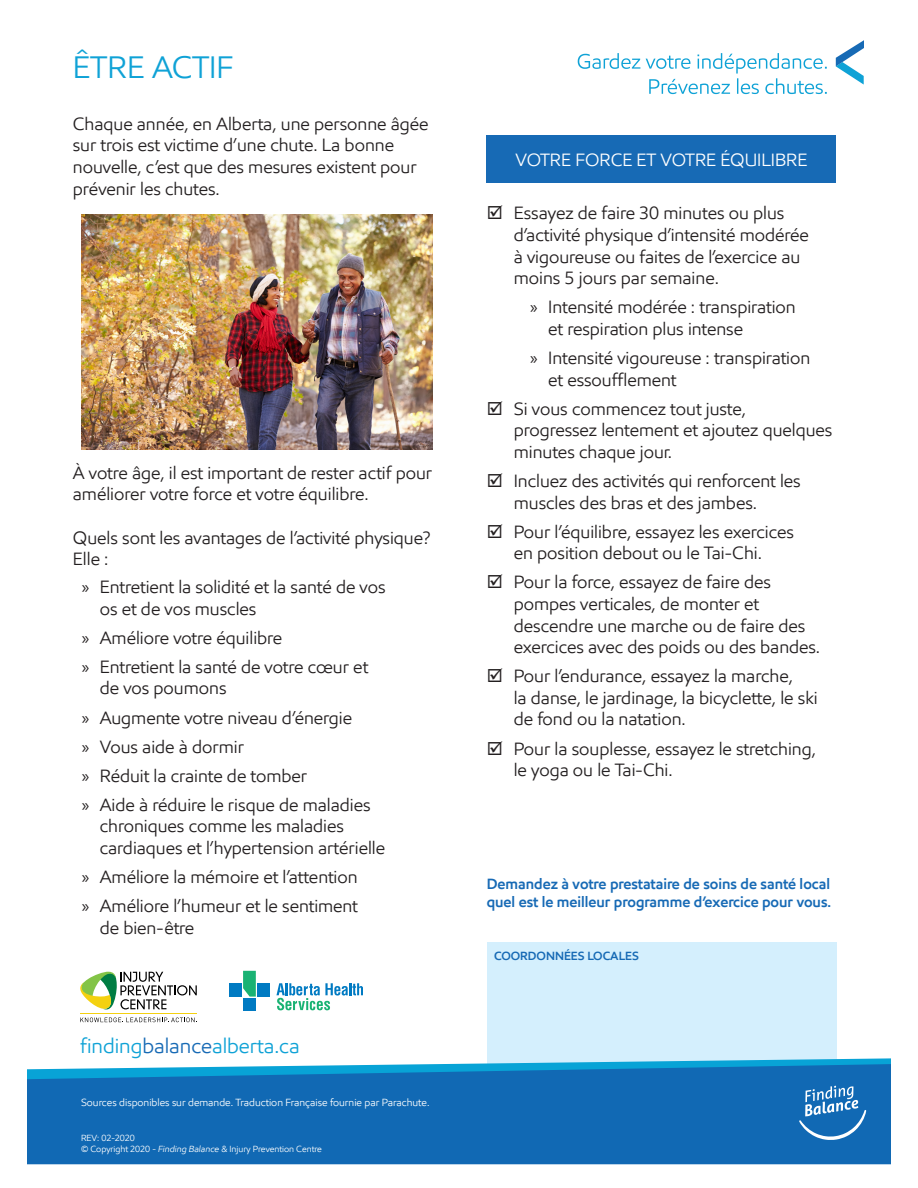
<style>
.page{position:relative;width:918px;height:1188px;background:#fff}
.page>*{position:absolute;margin:0;border:0;box-sizing:border-box;transform-origin:0 0}
.t1{font:31.5px "E Mprint";color:#0fa2d6}
.t2{font:21px "E Mprint";color:#0fa2d6}
.t3{font:18px/21.6px "E Mprint";color:#231f20}
.t4{font:18px "E Mprint";color:#fff}
.t5{font:600 15px/18px "E Mprint";color:#176ab5}
.t6{font:600 12px "E Mprint";color:#176ab5}
.t7{font:10.5px "E Mprint";color:#fff}
.t8{font:9px "E Mprint";color:#fff}
.s1{font-family:"Myriad Pro"}
.s2{color:#176ab5}
.s3{font-style:italic}
</style>
<div class="page">
<div style="left:488px;top:942px;width:349px;height:155px;background:#d4effd"></div>
<div style="left:27px;top:1079px;width:864px;height:85px;background:#1169b4"></div>
<svg style="left:27px;top:1058px;width:864px;height:21px"></svg>
<svg style="left:578px;top:53px;width:249px;height:41px"></svg>
<svg style="left:836px;top:40px;width:28px;height:45px"></svg>
<div style="left:487px;top:135px;width:349px;height:48px;background:#176ab5"></div>
<img style="left:81px;top:214px;width:352px;height:235px">
<svg style="left:799px;top:1086px;width:67px;height:54px;background:#4086c2"></svg>
<svg style="left:276px;top:983px;width:87px;height:27px"></svg>
<div style="left:230px;top:983px;width:12px;height:14px;background:#007ac2"></div>
<div style="left:257px;top:983px;width:12px;height:14px;background:#007ac2"></div>
<div style="left:243px;top:998px;width:13px;height:12px;background:#007ac2"></div>
<svg style="left:243px;top:971px;width:13px;height:26px"></svg>
<svg style="left:80px;top:1018px;width:117px;height:5px"></svg>
<hr style="left:80px;top:1013px;width:117px;height:1px;background:#f4d110">
<svg style="left:80px;top:971px;width:117px;height:39px"></svg>
<p class="t1" style="left:73px;top:47px;width:162px">ÊTRE ACTIF</p>
<p class="t3" style="left:73px;top:113px;width:357px">Chaque année, en Alberta, une personne âgée sur trois est victime d’une chute. La bonne nouvelle, c’est que des mesures existent pour prévenir les chutes.</p>
<p class="t3" style="left:73px;top:462px;width:361px">À votre âge, il est important de rester actif pour améliorer votre force et votre équilibre.</p>
<p class="t3" style="left:73px;top:526px;width:359px">Quels sont les avantages de l’activité physique?<br>Elle :</p>
<p class="t3" style="left:100px;top:576px;width:287px;text-indent:-18px"><span class="s1">»</span> Entretient la solidité et la santé de vos os et de vos muscles</p>
<p class="t3" style="left:82px;top:627px;width:202px"><span class="s1">»</span> Améliore votre équilibre</p>
<p class="t3" style="left:100px;top:656px;width:270px;text-indent:-18px"><span class="s1">»</span> Entretient la santé de votre cœur et de vos poumons</p>
<p class="t3" style="left:82px;top:706px;width:272px"><span class="s1">»</span> Augmente votre niveau d’énergie</p>
<p class="t3" style="left:82px;top:736px;width:164px"><span class="s1">»</span> Vous aide à dormir</p>
<p class="t3" style="left:82px;top:765px;width:227px"><span class="s1">»</span> Réduit la crainte de tomber</p>
<p class="t3" style="left:100px;top:794px;width:287px;text-indent:-18px"><span class="s1">»</span> Aide à réduire le risque de maladies chroniques comme les maladies cardiaques et l’hypertension artérielle</p>
<p class="t3" style="left:82px;top:866px;width:277px"><span class="s1">»</span> Améliore la mémoire et l’attention</p>
<p class="t3" style="left:100px;top:895px;width:260px;text-indent:-18px"><span class="s1">»</span> Améliore l’humeur et le sentiment de bien-être</p>
<p class="t2" style="left:80px;top:1032px;width:221px">finding<span class="s2">balance</span>alberta.ca</p>
<p class="t7" style="left:81px;top:1096px;width:350px">Sources disponibles sur demande. Traduction Française fournie par Parachute.</p>
<p class="t8" style="left:81px;top:1132px;width:55px">REV: 02-2020</p>
<p class="t8" style="left:81px;top:1143px;width:242px">© Copyright 2020 - <span class="s3">Finding Balance</span> &amp; Injury Prevention Centre</p>
<p class="t4" style="left:516px;top:149px;width:293px">VOTRE FORCE ET VOTRE ÉQUILIBRE</p>
<p class="t3" style="left:514px;top:202px;width:297px">Essayez de faire 30 minutes ou plus d’activité physique d’intensité modérée à vigoureuse ou faites de l’exercice au moins 5 jours par semaine.</p>
<p class="t3" style="left:548px;top:296px;width:249px;text-indent:-18px"><span class="s1">»</span> Intensité modérée : transpiration et respiration plus intense</p>
<p class="t3" style="left:548px;top:347px;width:264px;text-indent:-18px"><span class="s1">»</span> Intensité vigoureuse : transpiration et essoufflement</p>
<p class="t3" style="left:514px;top:398px;width:320px">Si vous commencez tout juste, progressez lentement et ajoutez quelques minutes chaque jour.</p>
<p class="t3" style="left:514px;top:470px;width:289px">Incluez des activités qui renforcent les muscles des bras et des jambes.</p>
<p class="t3" style="left:514px;top:521px;width:282px">Pour l’équilibre, essayez les exercices en position debout ou le Tai-Chi.</p>
<p class="t3" style="left:514px;top:571px;width:308px">Pour la force, essayez de faire des pompes verticales, de monter et descendre une marche ou de faire des exercices avec des poids ou des bandes.</p>
<p class="t3" style="left:514px;top:665px;width:305px">Pour l’endurance, essayez la marche,<br>la danse, le jardinage, la bicyclette, le ski de fond ou la natation.</p>
<p class="t3" style="left:514px;top:737px;width:304px">Pour la souplesse, essayez le stretching, le yoga ou le Tai-Chi.</p>
<p class="t5" style="left:487px;top:874px;width:346px">Demandez à votre prestataire de soins de santé local quel est le meilleur programme d’exercice pour vous.</p>
<p class="t6" style="left:494px;top:949px;width:146px">COORDONNÉES LOCALES</p>
</div>
